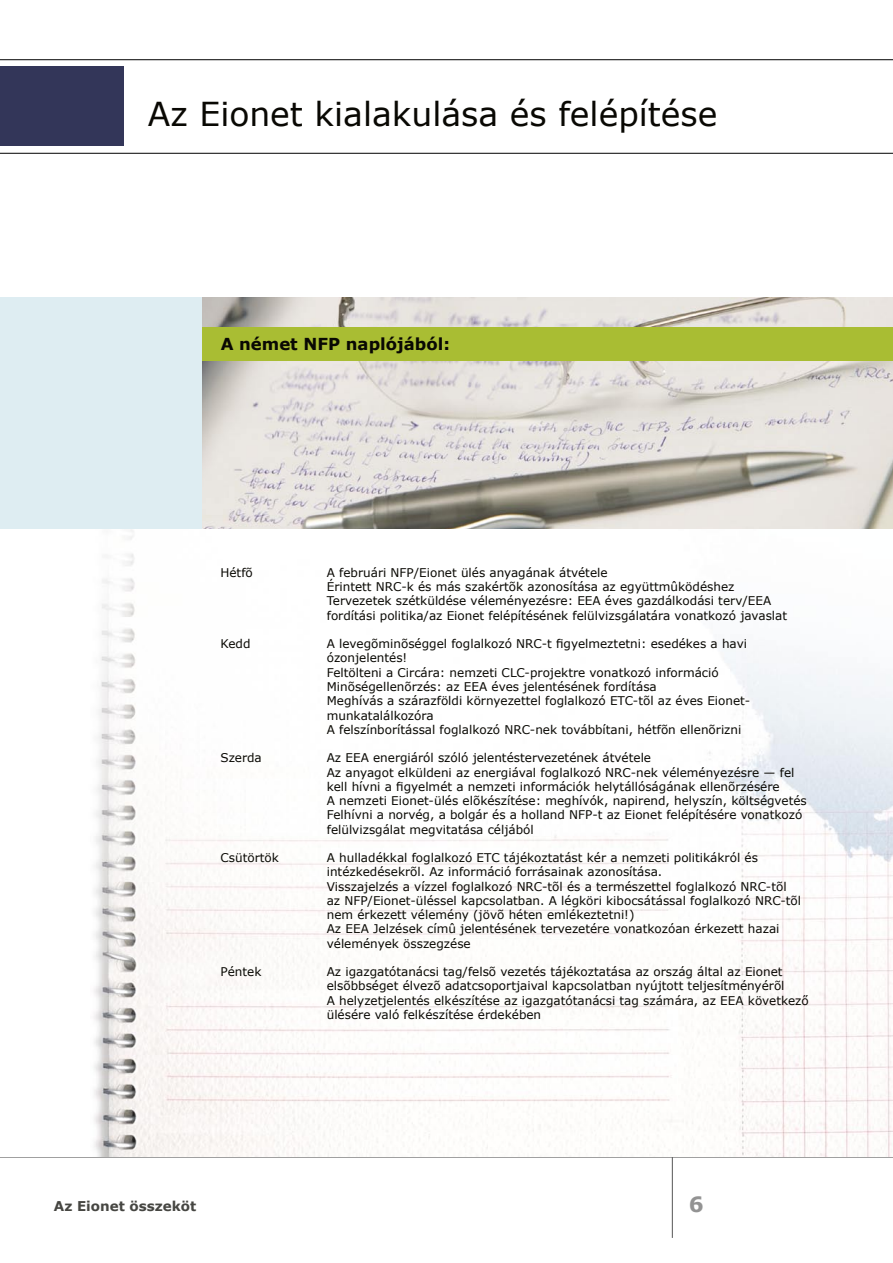
<style>
.page{position:relative;width:893px;height:1263px;background:#fff}
.page>*{position:absolute;margin:0;border:0;box-sizing:border-box;transform-origin:0 0}
.Page_Title{font:33px "Verdana";color:#090803}
.t1{font:700 21px "Verdana";color:#939393}
.SubTitle{font:700 16.5px "Verdana";color:#090803}
.t2{font:700 13.5px "Verdana";color:#464642}
.Diary{font:12px/14.2px "Verdana";color:#090803}
</style>
<div class="page">
<hr style="left:672px;top:1157px;width:1px;height:81px;background:#565656">
<img style="left:94px;top:529px;width:799px;height:628px">
<div style="left:0;top:298px;width:210px;height:231px;background:#deedf2"></div>
<img style="left:202px;top:298px;width:691px;height:231px">
<div style="left:0;top:67px;width:124px;height:79px;background:#333659"></div>
<hr style="left:0;top:153px;width:893px;height:1px;background:#000">
<hr style="left:0;top:59px;width:893px;height:1px;background:#000">
<div style="left:202px;top:327px;width:691px;height:34px;background:#a9bd33"></div>
<p class="Page_Title" style="left:148px;top:93px;width:571px">Az Eionet kialakulása és felépítése</p>
<p class="SubTitle" style="left:221px;top:334px;width:231px">A német NFP naplójából:</p>
<p class="Diary" style="left:220px;top:565px;width:34px">Hétfõ</p>
<p class="Diary" style="left:327px;top:565px;width:282px">A februári NFP/Eionet ülés anyagának átvétele</p>
<p class="Diary" style="left:327px;top:579px;width:409px">Érintett NRC-k és más szakértõk azonosítása az együttmûködéshez</p>
<p class="Diary" style="left:327px;top:594px;width:462px">Tervezetek szétküldése véleményezésre: EEA éves gazdálkodási terv/EEA fordítási politika/az Eionet felépítésének felülvizsgálatára vonatkozó javaslat</p>
<p class="Diary" style="left:220px;top:636px;width:32px">Kedd</p>
<p class="Diary" style="left:327px;top:636px;width:422px">A levegõminõséggel foglalkozó NRC-t figyelmeztetni: esedékes a havi ózonjelentés!</p>
<p class="Diary" style="left:327px;top:665px;width:393px">Feltölteni a Circára: nemzeti CLC-projektre vonatkozó információ</p>
<p class="Diary" style="left:327px;top:679px;width:331px">Minõségellenõrzés: az EEA éves jelentésének fordítása</p>
<p class="Diary" style="left:327px;top:693px;width:425px">Meghívás a szárazföldi környezettel foglalkozó ETC-tõl az éves Eionet&shy;munkatalálkozóra</p>
<p class="Diary" style="left:327px;top:722px;width:416px">A felszínborítással foglalkozó NRC-nek továbbítani, hétfõn ellenõrizni</p>
<p class="Diary" style="left:220px;top:750px;width:43px">Szerda</p>
<p class="Diary" style="left:327px;top:750px;width:326px">Az EEA energiáról szóló jelentéstervezetének átvétele</p>
<p class="Diary" style="left:327px;top:765px;width:469px">Az anyagot elküldeni az energiával foglalkozó NRC-nek véleményezésre — fel kell hívni a figyelmét a nemzeti információk helytállóságának ellenõrzésére</p>
<p class="Diary" style="left:327px;top:793px;width:482px">A nemzeti Eionet-ülés elõkészítése: meghívók, napirend, helyszín, költségvetés</p>
<p class="Diary" style="left:327px;top:807px;width:477px">Felhívni a norvég, a bolgár és a holland NFP-t az Eionet felépítésére vonatkozó felülvizsgálat megvitatása céljából</p>
<p class="Diary" style="left:220px;top:850px;width:60px">Csütörtök</p>
<p class="Diary" style="left:327px;top:850px;width:433px">A hulladékkal foglalkozó ETC tájékoztatást kér a nemzeti politikákról és intézkedésekrõl. Az információ forrásainak azonosítása.</p>
<p class="Diary" style="left:327px;top:879px;width:476px">Visszajelzés a vízzel foglalkozó NRC-tõl és a természettel foglalkozó NRC-tõl az NFP/Eionet-üléssel kapcsolatban. A légköri kibocsátással foglalkozó NRC-tõl nem érkezett vélemény (jövõ héten emlékeztetni!)</p>
<p class="Diary" style="left:327px;top:921px;width:454px">Az EEA Jelzések címû jelentésének tervezetére vonatkozóan érkezett hazai vélemények összegzése</p>
<p class="Diary" style="left:220px;top:964px;width:42px">Péntek</p>
<p class="Diary" style="left:327px;top:964px;width:459px">Az igazgatótanácsi tag/felsõ vezetés tájékoztatása az ország által az Eionet elsõbbséget élvezõ adatcsoportjaival kapcsolatban nyújtott teljesítményérõl</p>
<p class="Diary" style="left:327px;top:993px;width:484px">A helyzetjelentés elkészítése az igazgatótanácsi tag számára, az EEA következő ülésére való felkészítése érdekében</p>
<p class="t2" style="left:54px;top:1198px;width:144px">Az Eionet összeköt</p>
<h2 class="t1" style="left:689px;top:1191px;width:16px">6</h2>
</div>
